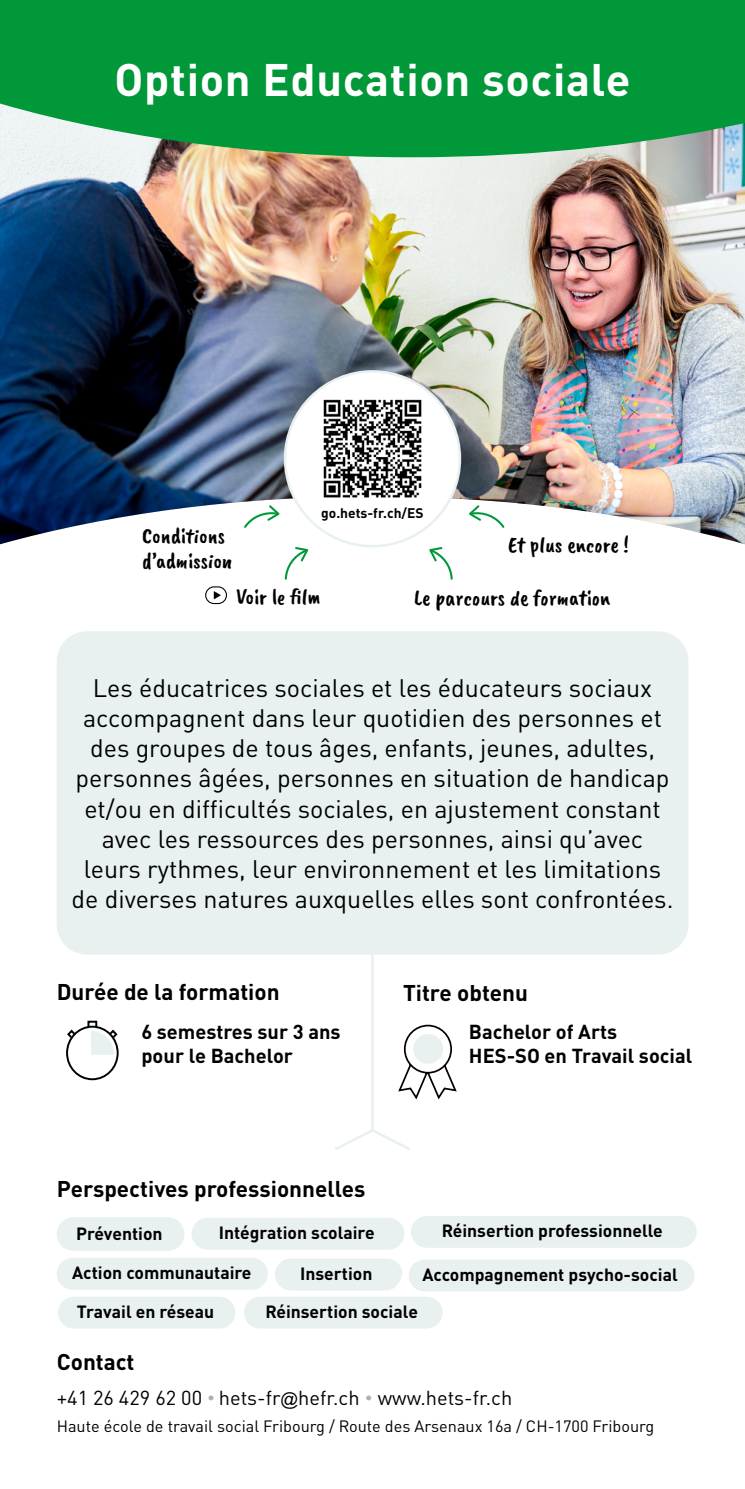
<style>
.page{position:relative;width:745px;height:1489px;background:#fff}
.page>*{position:absolute;margin:0;border:0;box-sizing:border-box;transform-origin:0 0}
.t1{font:700 45px "DINOT";letter-spacing:.015em;color:#fff}
.t2{font:25px/30px "DINOT";color:#000;text-align:center}
.t3{font:22.5px/25px "Caveat Brush";color:#000}
.t4{font:700 22.5px "DINOT";color:#000}
.t5{font:700 20px/24px "DINOT";color:#000}
.t6{font:20px "DINOT";color:#000}
.t7{font:700 17.5px "DINOT";color:#000}
.t8{font:16.25px "DINOT";color:#000}
.t9{font:700 13.75px "DINOT";color:#000}
.s1{font-size:15px;color:#b5aea3}
.s2{font-family:"Arial";font-size:17.5px}
</style>
<div class="page">
<img style="left:0;top:157px;width:744px;height:387px">
<hr style="left:371px;top:930px;width:2px;height:200px;background:#e8f0f0">
<svg style="left:335px;top:1127px;width:75px;height:23px"></svg>
<svg style="left:0;top:0;width:744px;height:157px;background:#139d46"></svg>
<div style="left:285px;top:371px;width:174px;height:175px;background:#fff;border-radius:50%"></div>
<div style="left:57px;top:1217px;width:127px;height:33px;background:#e8f0f0;border-radius:17px"></div>
<div style="left:57px;top:1257px;width:211px;height:32px;background:#e8f0f0;border-radius:16px"></div>
<div style="left:408px;top:1259px;width:286px;height:32px;background:#e8f0f0;border-radius:16px"></div>
<div style="left:58px;top:1296px;width:177px;height:32px;background:#e8f0f0;border-radius:16px"></div>
<div style="left:244px;top:1296px;width:198px;height:32px;background:#e8f0f0;border-radius:16px"></div>
<div style="left:57px;top:631px;width:631px;height:323px;background:#e8f0f0;border-radius:30px"></div>
<svg style="left:242px;top:503px;width:42px;height:32px"></svg>
<svg style="left:284px;top:547px;width:25px;height:33px"></svg>
<svg style="left:429px;top:547px;width:24px;height:33px"></svg>
<svg style="left:464px;top:503px;width:42px;height:32px"></svg>
<div style="left:205px;top:586px;width:22px;height:18px;border:1px solid #000;border-radius:8px"></div>
<svg style="left:214px;top:591px;width:6px;height:8px"></svg>
<svg style="left:398px;top:1024px;width:59px;height:76px"></svg>
<div style="left:413px;top:1033px;width:29px;height:30px;background:#e8f0f0;border-radius:50%"></div>
<div style="left:66px;top:1025px;width:53px;height:55px;border:2px solid #000;border-radius:50%"></div>
<div style="left:87px;top:1020px;width:10px;height:8px;border:2px solid #000"></div>
<svg style="left:67px;top:1029px;width:10px;height:10px"></svg>
<svg style="left:91px;top:1028px;width:28px;height:26px"></svg>
<svg style="left:275px;top:1258px;width:127px;height:32px;background:#e9f1f1"></svg>
<div style="left:191px;top:1217px;width:213px;height:32px;background:#e8f0f0;border-radius:16px"></div>
<div style="left:410px;top:1215px;width:286px;height:32px;background:#e8f0f0;border-radius:16px"></div>
<img style="left:323px;top:399px;width:99px;height:99px">
<h1 class="t1" style="left:114px;top:44px;width:517px">Option Education sociale</h1>
<p class="t3" style="left:142px;top:523px;width:91px">Conditions d’admission</p>
<p class="t9" style="left:321px;top:502px;width:104px">go.hets-fr.ch/ES</p>
<p class="t3" style="left:507px;top:533px;width:122px">Et plus encore !</p>
<p class="t3" style="left:236px;top:585px;width:86px">Voir le film</p>
<p class="t3" style="left:414px;top:585px;width:197px">Le parcours de formation</p>
<p class="t2" style="left:72px;top:671px;width:603px">Les éducatrices sociales et les éducateurs sociaux accompagnent dans leur quotidien des personnes et des groupes de tous âges, enfants, jeunes, adultes, personnes âgées, personnes en situation de handicap et/ou en difficultés sociales, en ajustement constant avec les ressources des personnes, ainsi qu’avec leurs rythmes, leur environnement et les limitations de diverses natures auxquelles elles sont confrontées.</p>
<p class="t4" style="left:57px;top:974px;width:224px">Durée de la formation</p>
<p class="t4" style="left:403px;top:975px;width:126px">Titre obtenu</p>
<p class="t5" style="left:141px;top:1018px;width:200px">6 semestres sur 3 ans pour le Bachelor</p>
<p class="t5" style="left:468px;top:1018px;width:225px">Bachelor of Arts<br>HES-SO en Travail social</p>
<p class="t4" style="left:57px;top:1171px;width:310px">Perspectives professionnelles</p>
<p class="t7" style="left:76px;top:1219px;width:88px">Prévention</p>
<p class="t7" style="left:72px;top:1259px;width:181px">Action communautaire</p>
<p class="t7" style="left:422px;top:1260px;width:257px">Accompagnement psycho-social</p>
<p class="t7" style="left:77px;top:1297px;width:139px">Travail en réseau</p>
<p class="t7" style="left:265px;top:1297px;width:154px">Réinsertion sociale</p>
<p class="t7" style="left:218px;top:1219px;width:157px">Intégration scolaire</p>
<p class="t7" style="left:441px;top:1217px;width:222px">Réinsertion professionnelle</p>
<p class="t7" style="left:300px;top:1259px;width:74px">Insertion</p>
<p class="t4" style="left:57px;top:1344px;width:79px">Contact</p>
<p class="t6" style="left:57px;top:1382px;width:457px">+41 26 429 62 00 <span class="s1">•</span> hets-fr<span class="s2">@</span>hefr.ch <span class="s1">•</span> www.hets-fr.ch</p>
<p class="t8" style="left:57px;top:1413px;width:598px">Haute école de travail social Fribourg / Route des Arsenaux 16a / CH-1700 Fribourg</p>
</div>
